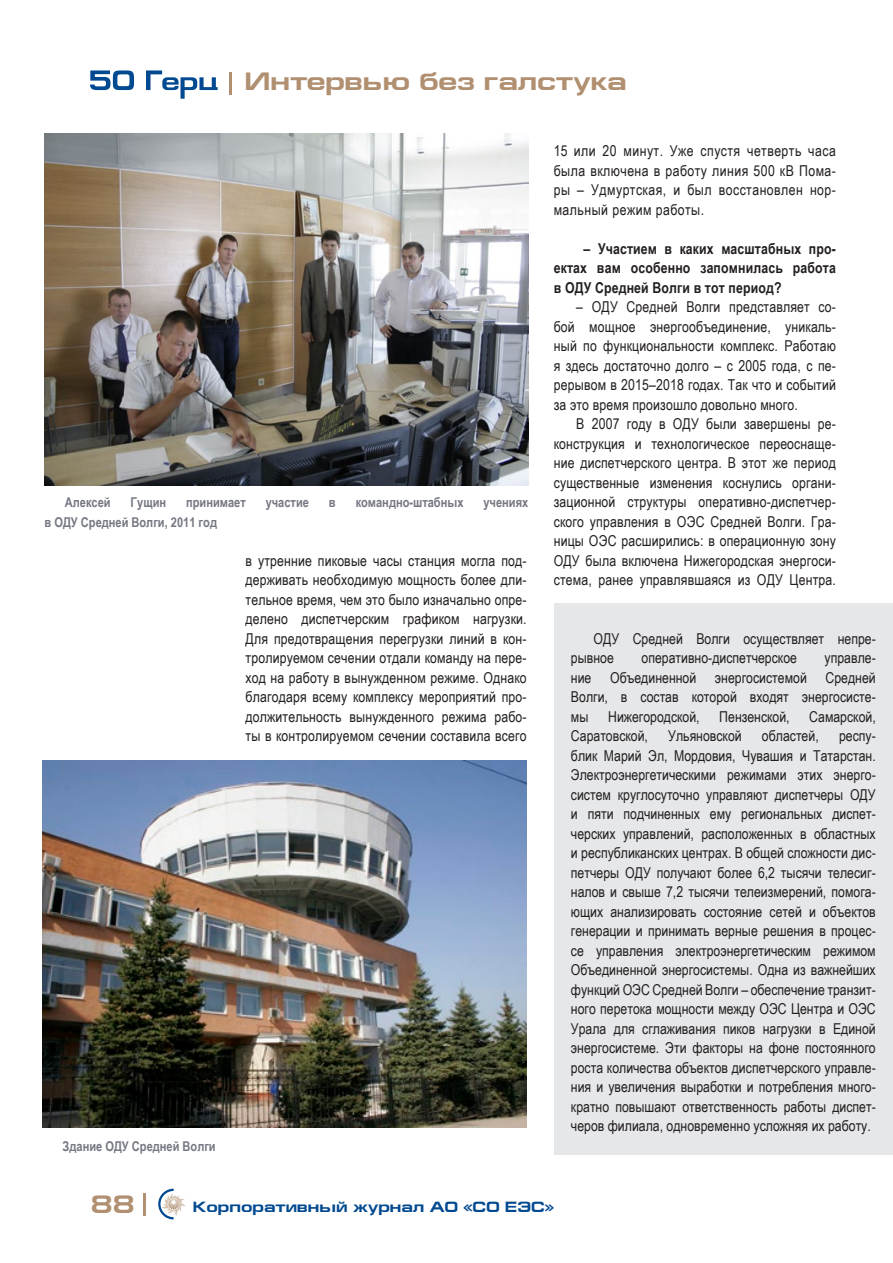
<style>
.page{position:relative;width:893px;height:1263px;background:#fff}
.page>*{position:absolute;margin:0;border:0;box-sizing:border-box;transform-origin:0 0}
.t1{font:700 25.5px "Europe Ext";color:#b19071}
.t2{font:15px/19.5px "Arial Narrow";color:#231f20;text-align:justify}
.t3{font:700 15px/19.5px "Arial Narrow";letter-spacing:.01em;color:#231f20;text-align:justify}
.t4{font:700 15px "Europe Ext";color:#014990}
.t5{font:700 13.5px "Arial Narrow";color:#757883}
</style>
<div class="page">
<hr style="left:144px;top:1193px;width:2px;height:22px;background:#b19071">
<svg style="left:158px;top:1189px;width:27px;height:30px"></svg>
<svg style="left:90px;top:70px;width:128px;height:29px"></svg>
<hr style="left:230px;top:72px;width:2px;height:22px;background:#b19071">
<img style="left:45px;top:133px;width:483px;height:353px">
<div style="left:554px;top:603px;width:339px;height:552px;background:#e6e7e9"></div>
<img style="left:42px;top:761px;width:484px;height:367px">
<h1 class="t1" style="left:244px;top:67px;width:384px">Интервью без галстука</h1>
<p class="t5" style="left:65px;top:492px;width:47px">Алексей</p>
<p class="t5" style="left:131px;top:492px;width:37px">Гущин</p>
<p class="t5" style="left:186px;top:492px;width:61px">принимает</p>
<p class="t5" style="left:266px;top:492px;width:45px">участие</p>
<p class="t5" style="left:329px;top:492px;width:8px">в</p>
<p class="t5" style="left:356px;top:492px;width:109px">командно-штабных</p>
<p class="t5" style="left:483px;top:492px;width:46px">учениях</p>
<p class="t5" style="left:45px;top:512px;width:174px">в ОДУ Средней Волги, 2011 год</p>
<p class="t2" style="left:246px;top:550px;width:283px">в утренние пиковые часы станция могла под&shy;держивать необходимую мощность более дли&shy;тельное время, чем это было изначально опре&shy;делено диспетчерским графиком нагрузки.<br>Для предотвращения перегрузки линий в кон&shy;тролируемом сечении отдали команду на пере&shy;ход на работу в вынужденном режиме. Однако благодаря всему комплексу мероприятий про&shy;должительность вынужденного режима рабо&shy;ты в контролируемом сечении составила всего</p>
<p class="t5" style="left:63px;top:1136px;width:155px">Здание ОДУ Средней Волги</p>
<p class="t2" style="left:554px;top:140px;width:284px">15 или 20 минут. Уже спустя четверть часа была включена в работу линия 500 кВ Пома&shy;ры – Удмуртская, и был восстановлен нор&shy;мальный режим работы.</p>
<p class="t3" style="left:554px;top:238px;width:284px;text-indent:30px">– Участием в каких масштабных про&shy;ектах вам особенно запомнилась работа в ОДУ Средней Волги в тот период?</p>
<p class="t2" style="left:554px;top:296px;width:284px;text-indent:22px">– ОДУ Средней Волги представляет со&shy;бой мощное энергообъединение, уникаль&shy;ный по функциональности комплекс. Работаю я здесь достаточно долго – с 2005 года, с пе&shy;рерывом в 2015–2018 годах. Так что и событий за это время произошло довольно много.</p>
<p class="t2" style="left:554px;top:413px;width:284px;text-indent:22px">В 2007 году в ОДУ были завершены ре&shy;конструкция и технологическое переоснаще&shy;ние диспетчерского центра. В этот же период существенные изменения коснулись органи&shy;зационной структуры оперативно-диспетчер&shy;ского управления в ОЭС Средней Волги. Гра&shy;ницы ОЭС расширились: в операционную зону ОДУ была включена Нижегородская энергоси&shy;стема, ранее управлявшаяся из ОДУ Центра.</p>
<p class="t2" style="left:571px;top:628px;width:306px;text-indent:22px">ОДУ Средней Волги осуществляет непре&shy;рывное</p>
<p class="t2" style="left:571px;top:647px;width:306px;text-indent:254px">управле&shy;ние Объединенной энергосистемой Средней Волги, в состав которой входят энергосисте&shy;мы</p>
<p class="t2" style="left:642px;top:647px;width:157px">оперативно-диспетчерское</p>
<p class="t2" style="left:608px;top:706px;width:93px">Нижегородской,</p>
<p class="t2" style="left:719px;top:706px;width:72px">Пензенской,</p>
<p class="t2" style="left:809px;top:706px;width:68px">Самарской,</p>
<p class="t2" style="left:571px;top:725px;width:79px">Саратовской,</p>
<p class="t2" style="left:668px;top:725px;width:75px">Ульяновской</p>
<p class="t2" style="left:762px;top:725px;width:58px">областей,</p>
<p class="t2" style="left:571px;top:725px;width:306px;text-indent:268px">респу&shy;блик Марий Эл, Мордовия, Чувашия и Татарстан.<br>Электроэнергетическими режимами этих энерго&shy;систем круглосуточно управляют диспетчеры ОДУ и пяти подчиненных ему региональных диспет&shy;черских управлений, расположенных в областных и республиканских центрах. В общей сложности дис&shy;петчеры ОДУ получают более 6,2 тысячи телесиг&shy;налов и свыше 7,2 тысячи телеизмерений, помога&shy;ющих анализировать состояние сетей и объектов генерации и принимать верные решения в процес&shy;се управления электроэнергетическим режимом Объединенной энергосистемы. Одна из важнейших функций ОЭС Средней Волги – обеспечение транзит&shy;ного перетока мощности между ОЭС Центра и ОЭС Урала для сглаживания пиков нагрузки в Единой энергосистеме. Эти факторы на фоне постоянного роста количества объектов диспетчерского управле&shy;ния и увеличения выработки и потребления много&shy;кратно повышают ответственность работы диспет&shy;черов филиала, одновременно усложняя их работу.</p>
<h1 class="t1" style="left:91px;top:1190px;width:45px">88</h1>
<p class="t4" style="left:193px;top:1198px;width:363px">Корпоративный журнал АО «СО ЕЭС»</p>
</div>
